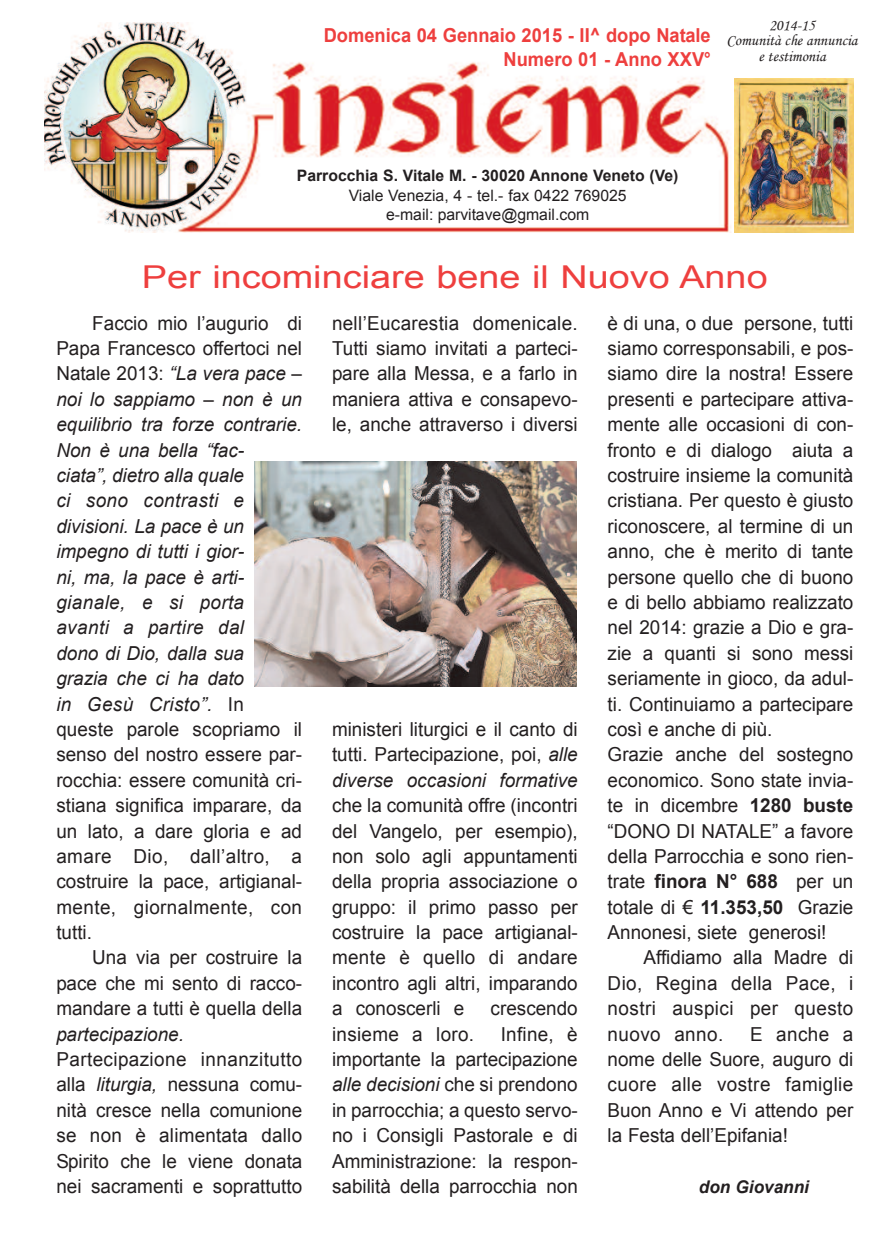
<style>
.page{position:relative;width:874px;height:1241px;background:#fff}
.page>*{position:absolute;margin:0;border:0;box-sizing:border-box;transform-origin:0 0}
.t1{font:31.5px "Arial";color:#ee3f3e;scale:1.2 1}
.t2{font:19.25px/25.4px "Arial";color:#231f20;text-align:justify}
.t3{font:700 19.25px/24.5px "Arial";color:#ee3f3e;text-align:right;scale:.95 1}
.t4{font:italic 19.25px "Arial";color:#231f20}
.t5{font:italic 700 17.5px "Arial";color:#231f20}
.t6{font:15.75px/19.2px "Arial";color:#231f20;text-align:center}
.t7{font:700 15.75px "Arial";color:#231f20}
.t8{font:15.75px/15.8px "Monotype Corsiva";color:#231f20;text-align:center}
.s1{font-style:italic}
.s2{font-weight:700}
</style>
<div class="page">
<img style="left:45px;top:22px;width:686px;height:210px">
<img style="left:734px;top:78px;width:119px;height:154px">
<div style="left:723px;top:17px;width:137px;height:57px;background:#fff"></div>
<img style="left:254px;top:461px;width:321px;height:225px">
<p class="t3" style="left:323px;top:23px;width:409px">Domenica 04 Gennaio 2015 - II^ dopo Natale<br>Numero 01 - Anno XXV°</p>
<p class="t8" style="left:726px;top:18px;width:132px">2014-15<br>Comunità che annuncia e testimonia</p>
<p class="t7" style="left:297px;top:167px;width:383px">Parrocchia S. Vitale M. - 30020 Annone Veneto (Ve)</p>
<p class="t6" style="left:348px;top:185px;width:279px">Viale Venezia, 4 - tel.- fax 0422 769025 e-mail: parvitave@gmail.com</p>
<h1 class="t1" style="left:142px;top:259px;width:522px">Per incominciare bene il Nuovo Anno</h1>
<p class="t2" style="left:56px;top:310px;width:247px;text-align:left;text-indent:36px">Faccio mio l’augurio di<br>Papa Francesco offertoci nel<br>Natale 2013: <span class="s1">“La vera pace – noi lo sappiamo – non è un equilibrio tra forze contrarie.<br>Non è una bella “fac-<br>ciata”, dietro alla quale<br>ci sono contrasti e divisioni. La pace è un impegno di tutti i gior-<br>ni, ma, la pace è arti&shy;gianale, e si porta<br>avanti a partire dal<br>dono di Dio, dalla sua<br>grazia che ci ha dato<br>in Gesù Cristo”.</span> In queste parole scopriamo il senso del nostro essere par&shy;rocchia: essere comunità cri&shy;stiana significa imparare, da un lato, a dare gloria e ad amare Dio, dall’altro, a costruire la pace, artigianal&shy;mente, giornalmente, con tutti.</p>
<p class="t2" style="left:56px;top:944px;width:247px;text-indent:36px">Una via per costruire la pace che mi sento di racco&shy;mandare a tutti è quella della</p>
<p class="t4" style="left:56px;top:1023px;width:129px">partecipazione.</p>
<p class="t2" style="left:56px;top:1046px;width:247px">Partecipazione innanzitutto alla <span class="s1">liturgia,</span> nessuna comu&shy;nità cresce nella comunione se non è alimentata dallo Spirito che le viene donata nei sacramenti e soprattutto</p>
<p class="t2" style="left:332px;top:310px;width:247px">nell’Eucarestia domenicale.<br>Tutti siamo invitati a parteci&shy;pare alla Messa, e a farlo in maniera attiva e consapevo&shy;le, anche attraverso i diversi</p>
<p class="t2" style="left:332px;top:716px;width:247px">ministeri liturgici e il canto di tutti. Partecipazione, poi, <span class="s1">alle diverse occasioni formative</span></p>
<p class="t2" style="left:332px;top:792px;width:247px">che la comunità offre (incontri del Vangelo, per esempio), non solo agli appuntamenti della propria associazione o gruppo: il primo passo per costruire la pace artigianal&shy;mente è quello di andare incontro agli altri, imparando a conoscerli e</p>
<p class="t2" style="left:490px;top:995px;width:89px">crescendo</p>
<p class="t2" style="left:332px;top:1021px;width:247px;text-indent:168px">Infine, è importante la partecipazione <span class="s1">alle decisioni</span> che si prendono in parrocchia; a questo servo&shy;no i Consigli Pastorale e di Amministrazione: la respon&shy;sabilità della parrocchia non</p>
<p class="t2" style="left:332px;top:1021px;width:143px">insieme a loro.</p>
<p class="t2" style="left:607px;top:310px;width:247px;text-align:left">è di una, o due persone, tutti siamo corresponsabili, e pos&shy;siamo dire la nostra! Essere presenti e partecipare attiva&shy;mente alle occasioni di con&shy;fronto e di dialogo aiuta a costruire insieme la comunità cristiana. Per questo è giusto riconoscere, al termine di un anno, che è merito di tante persone quello che di buono e di bello abbiamo realizzato nel 2014: grazie a Dio e gra&shy;zie a quanti si sono messi seriamente in gioco, da adul&shy;ti. Continuiamo a partecipare così e anche di più.<br>Grazie anche del sostegno economico. Sono state invia&shy;te in dicembre <span class="s2">1280 buste </span>“DONO DI NATALE” a favore della Parrocchia e sono rien&shy;trate <span class="s2">finora N° 688</span> per un totale di € <span class="s2">11.353,50</span> Grazie<br>Annonesi, siete generosi!</p>
<p class="t2" style="left:607px;top:944px;width:247px;text-indent:36px">Affidiamo alla Madre di Dio, Regina della Pace, i nostri auspici per questo nuovo anno.</p>
<p class="t2" style="left:607px;top:1021px;width:247px;text-indent:142px">E anche a nome delle Suore, auguro di cuore alle vostre famiglie Buon Anno e Vi attendo per la Festa dell’Epifania!</p>
<p class="t5" style="left:698px;top:1176px;width:112px">don Giovanni</p>
</div>
